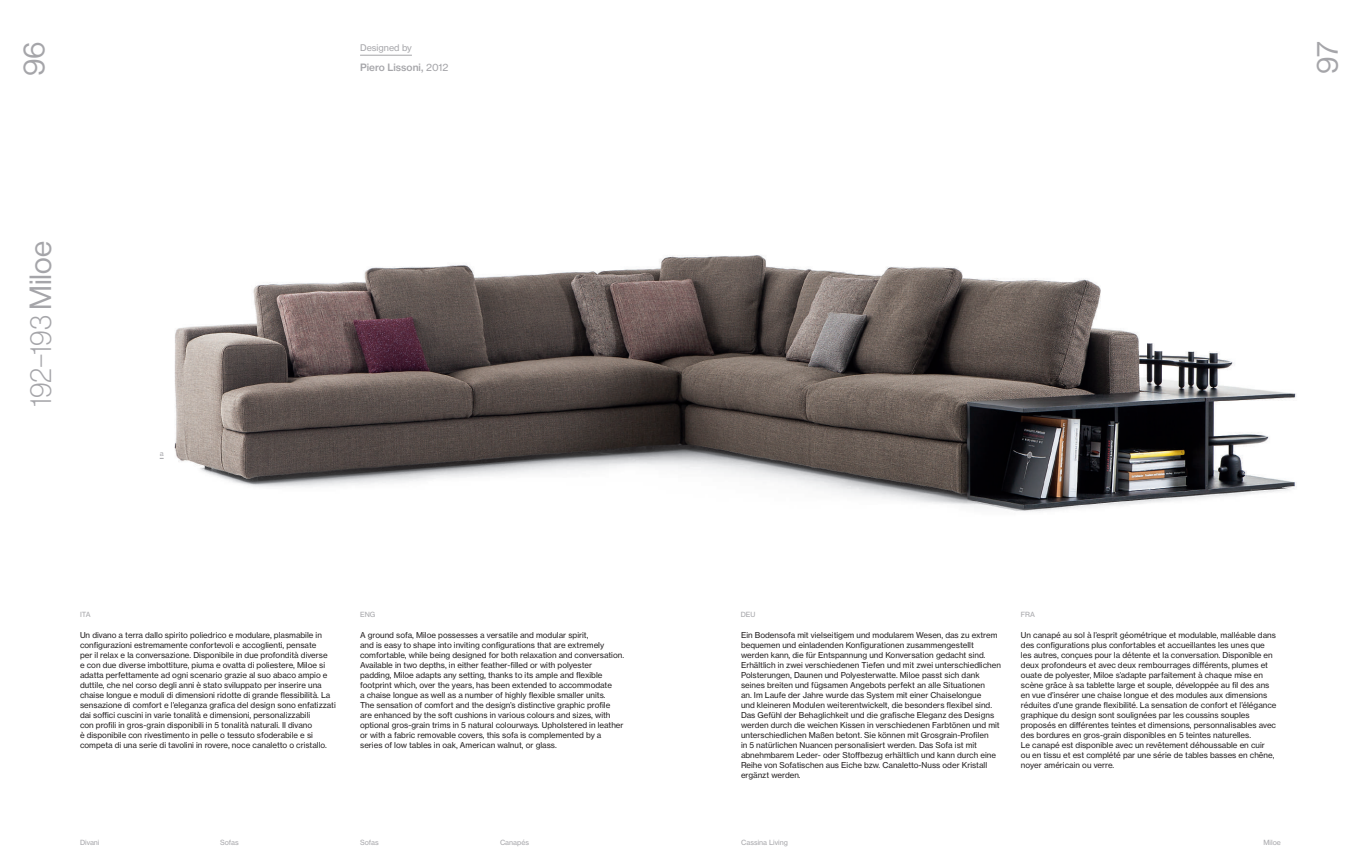
<style>
.page{position:relative;width:1361px;height:865px;background:#fff}
.page>*{position:absolute;margin:0;border:0;box-sizing:border-box;transform-origin:0 0}
.t1{font:100 30px "Haas Grot Disp 35";color:#a5a5a9}
.t2{font:30px "Haas Grot Disp 55 Roman";color:#a5a5a9}
.t3{font:500 10px "Haas Grot Text 65";color:#a5a5a9}
.t4{font:9px "Haas Grot Text 55 Roman";color:#a5a5a9}
.t5{font:8px/10px "Haas Grot Text 55 Roman";color:#231f20}
.t6{font:7px "Haas Grot Text 55 Roman";color:#a5a5a9}
.s1{font-family:"Haas Grot Text 55 Roman";font-weight:400}
.s2{font-family:"Haas Grot Disp 55 Roman";font-weight:400}
</style>
<div class="page">
<img style="left:159px;top:255px;width:1137px;height:257px">
<hr style="left:360px;top:55px;width:52px;height:1px;background:#a5a5a9">
<h1 class="t2" style="left:17px;top:76px;width:36px;rotate:-90deg">96</h1>
<h1 class="t2" style="left:1310px;top:73px;width:34px;rotate:-90deg">97</h1>
<p class="t4" style="left:360px;top:42px;width:53px">Designed by</p>
<p class="t3" style="left:360px;top:61px;width:90px">Piero Lissoni, <span class="s1">2012</span></p>
<h1 class="t1" style="left:24px;top:407px;width:168px;rotate:-90deg">192–193 <span class="s2">Miloe</span></h1>
<p class="t6" style="left:160px;top:449px;width:5px">a</p>
<p class="t6" style="left:80px;top:610px;width:12px">ITA</p>
<p class="t6" style="left:360px;top:610px;width:17px">ENG</p>
<p class="t6" style="left:741px;top:610px;width:16px">DEU</p>
<p class="t6" style="left:1021px;top:610px;width:16px">FRA</p>
<p class="t5" style="left:80px;top:630px;width:257px">Un divano a terra dallo spirito poliedrico e modulare, plasmabile in configurazioni estremamente confortevoli e accoglienti, pensate<br>per il relax e la conversazione. Disponibile in due profondità diverse<br>e con due diverse imbottiture, piuma e ovatta di poliestere, Miloe si adatta perfettamente ad ogni scenario grazie al suo abaco ampio e duttile, che nel corso degli anni è stato sviluppato per inserire una chaise longue e moduli di dimensioni ridotte di grande flessibilità. La sensazione di comfort e l’eleganza grafica del design sono enfatizzati dai soffici cuscini in varie tonalità e dimensioni, personalizzabili<br>con profili in gros-grain disponibili in 5 tonalità naturali. Il divano<br>è disponibile con rivestimento in pelle o tessuto sfoderabile e si competa di una serie di tavolini in rovere, noce canaletto o cristallo.</p>
<p class="t5" style="left:360px;top:630px;width:265px">A ground sofa, Miloe possesses a versatile and modular spirit,<br>and is easy to shape into inviting configurations that are extremely comfortable, while being designed for both relaxation and conversation.<br>Available in two depths, in either feather-filled or with polyester padding, Miloe adapts any setting, thanks to its ample and flexible footprint which, over the years, has been extended to accommodate<br>a chaise longue as well as a number of highly flexible smaller units.<br>The sensation of comfort and the design’s distinctive graphic profile are enhanced by the soft cushions in various colours and sizes, with optional gros-grain trims in 5 natural colourways. Upholstered in leather or with a fabric removable covers, this sofa is complemented by a series of low tables in oak, American walnut, or glass.</p>
<p class="t5" style="left:741px;top:630px;width:261px">Ein Bodensofa mit vielseitigem und modularem Wesen, das zu extrem bequemen und einladenden Konfigurationen zusammengestellt werden kann, die für Entspannung und Konversation gedacht sind.<br>Erhältlich in zwei verschiedenen Tiefen und mit zwei unterschiedlichen Polsterungen, Daunen und Polyesterwatte. Miloe passt sich dank seines breiten und fügsamen Angebots perfekt an alle Situationen<br>an. Im Laufe der Jahre wurde das System mit einer Chaiselongue<br>und kleineren Modulen weiterentwickelt, die besonders flexibel sind.<br>Das Gefühl der Behaglichkeit und die grafische Eleganz des Designs werden durch die weichen Kissen in verschiedenen Farbtönen und mit unterschiedlichen Maßen betont. Sie können mit Grosgrain-Profilen<br>in 5 natürlichen Nuancen personalisiert werden. Das Sofa ist mit abnehmbarem Leder- oder Stoffbezug erhältlich und kann durch eine Reihe von Sofatischen aus Eiche bzw. Canaletto-Nuss oder Kristall ergänzt werden.</p>
<p class="t5" style="left:1021px;top:630px;width:257px">Un canapé au sol à l’esprit géométrique et modulable, malléable dans des configurations plus confortables et accueillantes les unes que les autres, conçues pour la détente et la conversation. Disponible en deux profondeurs et avec deux rembourrages différents, plumes et ouate de polyester, Miloe s’adapte parfaitement à chaque mise en scène grâce à sa tablette large et souple, développée au fil des ans en vue d’insérer une chaise longue et des modules aux dimensions réduites d’une grande flexibilité. La sensation de confort et l’élégance graphique du design sont soulignées par les coussins souples proposés en différentes teintes et dimensions, personnalisables avec des bordures en gros-grain disponibles en 5 teintes naturelles.<br>Le canapé est disponible avec un revêtement déhoussable en cuir<br>ou en tissu et est complété par une série de tables basses en chêne, noyer américain ou verre.</p>
<p class="t6" style="left:80px;top:838px;width:21px">Divani</p>
<p class="t6" style="left:220px;top:838px;width:20px">Sofas</p>
<p class="t6" style="left:360px;top:838px;width:20px">Sofas</p>
<p class="t6" style="left:500px;top:838px;width:31px">Canapés</p>
<p class="t6" style="left:741px;top:838px;width:48px">Cassina Living</p>
<p class="t6" style="left:1263px;top:838px;width:19px">Miloe</p>
</div>
